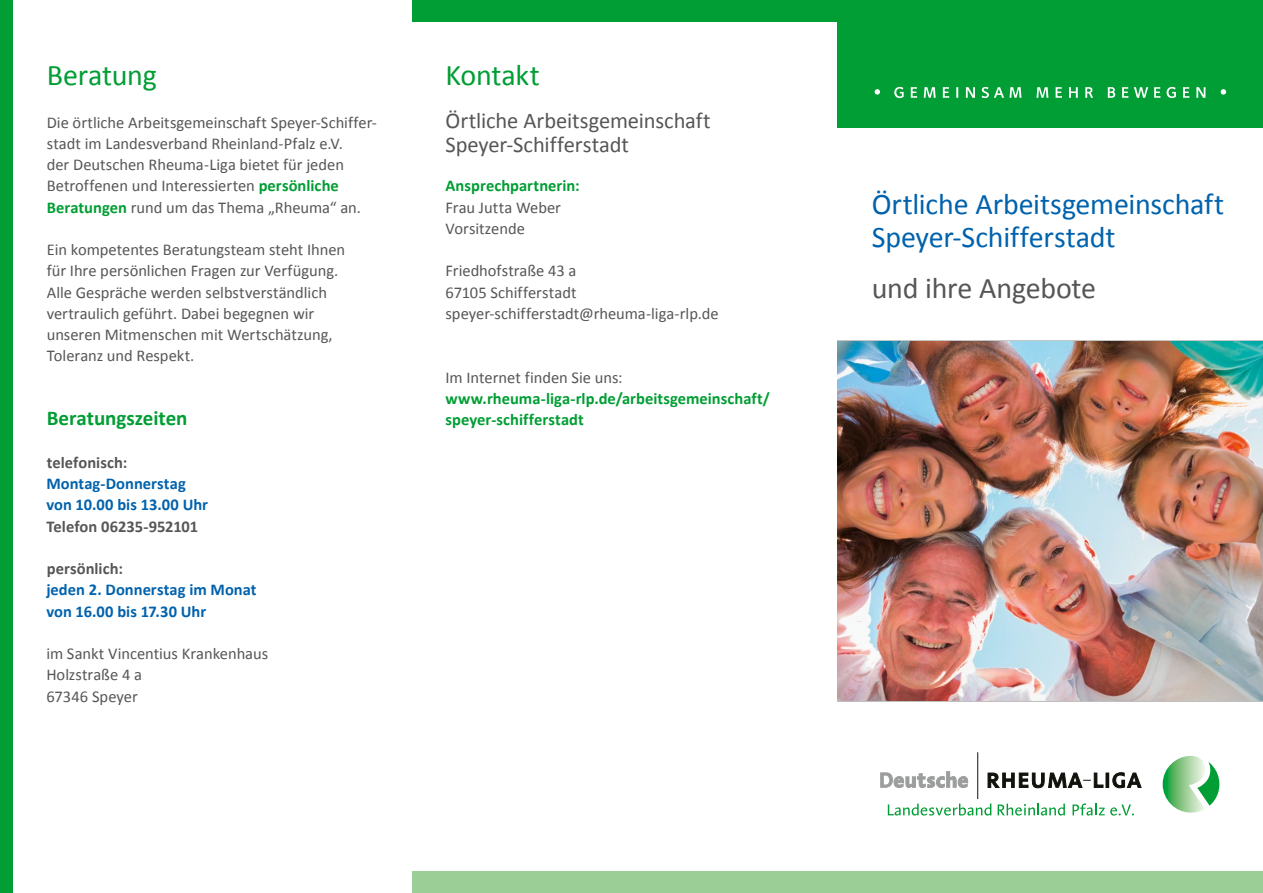
<style>
.page{position:relative;width:1263px;height:893px;background:#fff}
.page>*{position:absolute;margin:0;border:0;box-sizing:border-box;transform-origin:0 0}
.t1{font:30px/33px "Calibri";letter-spacing:-.005em;color:#0062ad}
.t2{font:30px "Calibri";letter-spacing:-.01em;color:#555756}
.t3{font:30px "Calibri";letter-spacing:-.01em;color:#009e34}
.t4{font:22.5px/24px "Calibri";letter-spacing:-.005em;color:#555756}
.t5{font:700 21px "Calibri";letter-spacing:-.005em;color:#009e34}
.t6{font:16.5px/21.3px "Calibri";letter-spacing:-.005em;color:#555756}
.t7{font:700 16.5px/21.3px "Calibri";color:#009e34}
.t8{font:700 16.5px/21.3px "Calibri";letter-spacing:.005em;color:#0062ad}
.t9{font:700 16.5px "Calibri";color:#555756}
.s1{font-weight:700;color:#009e34}
</style>
<div class="page">
<div style="left:0;top:0;width:13px;height:893px;background:#009e34"></div>
<div style="left:412px;top:0;width:851px;height:21px;background:#009e34"></div>
<div style="left:412px;top:872px;width:851px;height:21px;background:#9bcd96"></div>
<svg style="left:881px;top:772px;width:87px;height:15px"></svg>
<div style="left:1106px;top:773px;width:3px;height:14px;border:1px solid #12120d"></div>
<svg style="left:1113px;top:773px;width:28px;height:15px"></svg>
<hr style="left:977px;top:752px;width:1px;height:47px;background:#12120d">
<svg style="left:988px;top:773px;width:115px;height:15px"></svg>
<svg style="left:1163px;top:756px;width:56px;height:57px"></svg>
<svg style="left:888px;top:804px;width:103px;height:12px"></svg>
<svg style="left:997px;top:804px;width:68px;height:12px"></svg>
<svg style="left:1072px;top:803px;width:62px;height:13px"></svg>
<div style="left:838px;top:0;width:425px;height:128px;background:#009e34"></div>
<img style="left:837px;top:341px;width:426px;height:360px">
<svg style="left:875px;top:89px;width:5px;height:6px"></svg>
<svg style="left:894px;top:87px;width:10px;height:11px"></svg>
<svg style="left:911px;top:87px;width:6px;height:11px"></svg>
<svg style="left:924px;top:87px;width:12px;height:11px"></svg>
<svg style="left:943px;top:87px;width:6px;height:11px"></svg>
<svg style="left:956px;top:87px;width:2px;height:11px"></svg>
<svg style="left:966px;top:87px;width:9px;height:11px"></svg>
<svg style="left:981px;top:87px;width:40px;height:11px"></svg>
<svg style="left:1036px;top:87px;width:12px;height:11px"></svg>
<svg style="left:1055px;top:87px;width:7px;height:11px"></svg>
<svg style="left:1069px;top:87px;width:9px;height:11px"></svg>
<svg style="left:1085px;top:87px;width:8px;height:11px"></svg>
<svg style="left:1108px;top:87px;width:7px;height:11px"></svg>
<svg style="left:1122px;top:87px;width:6px;height:11px"></svg>
<svg style="left:1134px;top:87px;width:14px;height:11px"></svg>
<svg style="left:1154px;top:87px;width:6px;height:11px"></svg>
<svg style="left:1166px;top:87px;width:10px;height:11px"></svg>
<svg style="left:1183px;top:87px;width:6px;height:11px"></svg>
<svg style="left:1196px;top:87px;width:9px;height:11px"></svg>
<svg style="left:1221px;top:89px;width:5px;height:6px"></svg>
<h1 class="t3" style="left:47px;top:56px;width:112px">Beratung</h1>
<p class="t6" style="left:47px;top:111px;width:332px">Die örtliche Arbeitsgemeinschaft Speyer-Schiffer&shy;stadt im Landesverband Rheinland-Pfalz e.V.<br>der Deutschen Rheuma-Liga bietet für jeden Betroffenen und Interessierten <span class="s1">persönliche Beratungen</span> rund um das Thema „Rheuma“ an.</p>
<p class="t6" style="left:47px;top:239px;width:300px">Ein kompetentes Beratungsteam steht Ihnen für Ihre persönlichen Fragen zur Verfügung.<br>Alle Gespräche werden selbstverständlich vertraulich geführt. Dabei begegnen wir unseren Mitmenschen mit Wertschätzung, Toleranz und Respekt.</p>
<p class="t5" style="left:47px;top:405px;width:142px">Beratungszeiten</p>
<p class="t9" style="left:47px;top:452px;width:82px">telefonisch:</p>
<p class="t8" style="left:46px;top:473px;width:163px">Montag-Donnerstag von 10.00 bis 13.00 Uhr</p>
<p class="t9" style="left:46px;top:515px;width:153px">Telefon 06235-952101</p>
<p class="t9" style="left:47px;top:558px;width:78px">persönlich:</p>
<p class="t8" style="left:46px;top:579px;width:212px">jeden 2. Donnerstag im Monat von 16.00 bis 17.30 Uhr</p>
<p class="t6" style="left:46px;top:643px;width:223px">im Sankt Vincentius Krankenhaus<br>Holzstraße 4 a<br>67346 Speyer</p>
<h1 class="t3" style="left:446px;top:56px;width:96px">Kontakt</h1>
<h2 class="t4" style="left:446px;top:108px;width:267px">Örtliche Arbeitsgemeinschaft<br>Speyer-Schifferstadt</h2>
<p class="t7" style="left:446px;top:175px;width:136px">Ansprechpartnerin:</p>
<p class="t6" style="left:446px;top:197px;width:117px">Frau Jutta Weber<br>Vorsitzende</p>
<p class="t6" style="left:446px;top:260px;width:275px">Friedhofstraße 43 a<br>67105 Schifferstadt speyer-schifferstadt@rheuma-liga-rlp.de</p>
<p class="t6" style="left:446px;top:367px;width:179px">Im Internet finden Sie uns:</p>
<p class="t7" style="left:446px;top:388px;width:326px">www.rheuma-liga-rlp.de/arbeitsgemeinschaft/ speyer-schifferstadt</p>
<h1 class="t1" style="left:872px;top:187px;width:354px">Örtliche Arbeitsgemeinschaft<br>Speyer-Schifferstadt</h1>
<h1 class="t2" style="left:872px;top:269px;width:226px">und ihre Angebote</h1>
</div>
